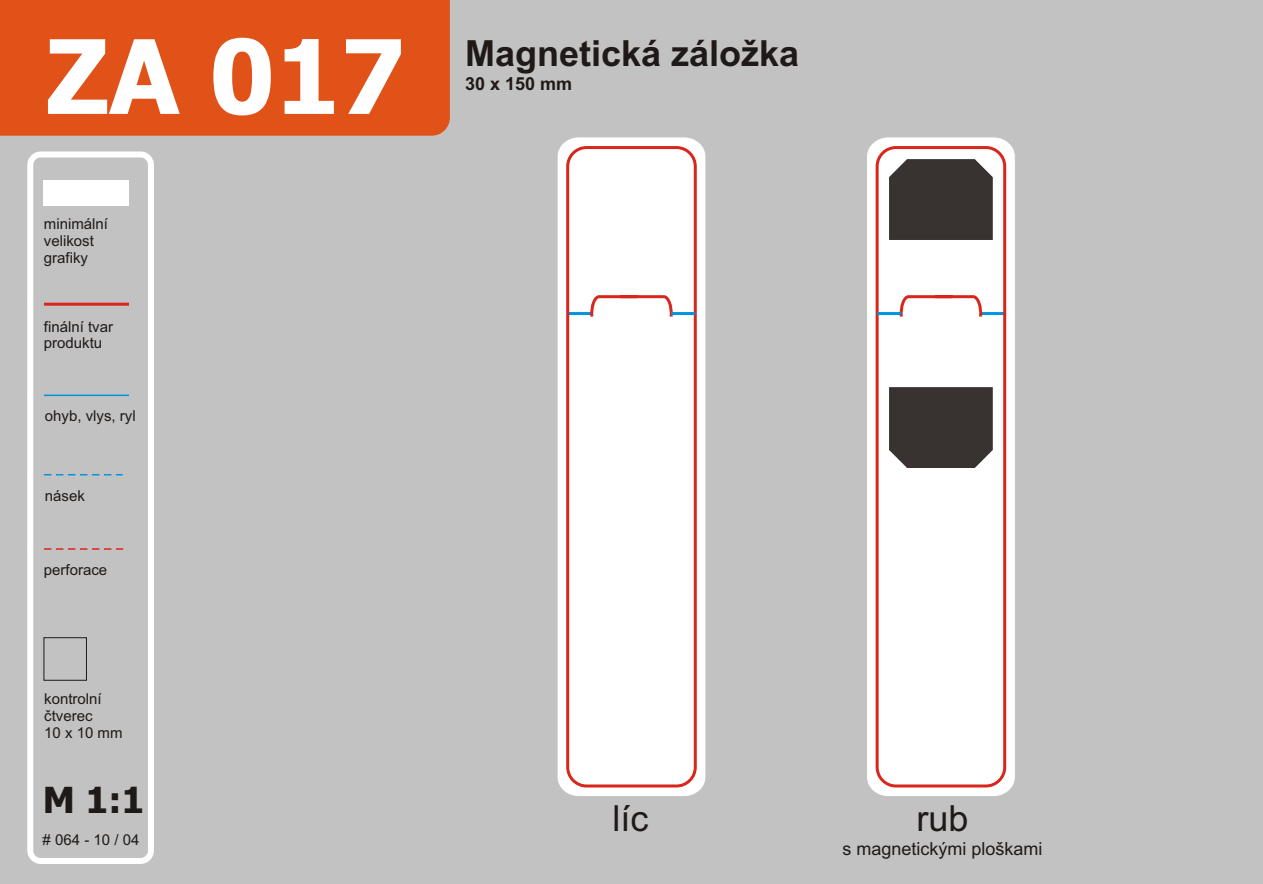
<style>
.page{position:relative;width:1263px;height:884px;background:#fff}
.page>*{position:absolute;margin:0;border:0;box-sizing:border-box;transform-origin:0 0}
.t1{font:700 102.6px "Tahoma";color:#fff}
.t2{font:700 36px "Arial";color:#1f1a17}
.t3{font:36px "Arial";color:#1f1a17}
.t4{font:700 36px "Tahoma";color:#1f1a17}
.t5{font:18px "Arial";color:#1f1a17}
.t6{font:700 18px "Arial";color:#1f1a17}
.t7{font:15px/16.8px "Arial";color:#1f1a17}
</style>
<div class="page">
<div style="left:0;top:0;width:1263px;height:883px;background:#c2c2c2"></div>
<div style="left:0;top:0;width:450px;height:136px;background:#e05217"></div>
<div style="left:44px;top:181px;width:85px;height:25px;background:#fff"></div>
<hr style="left:44px;top:302px;width:85px;height:3px;background:#d9261c">
<div style="left:27px;top:151px;width:127px;height:712px;border:6px solid #fff;border-radius:10px"></div>
<div style="left:44px;top:637px;width:43px;height:43px;border:1px solid #1f1a17"></div>
<hr style="left:44px;top:394px;width:85px;height:2px;background:#0094de">
<svg style="left:44px;top:474px;width:79px;height:1px"></svg>
<svg style="left:44px;top:548px;width:79px;height:1px"></svg>
<svg style="left:556px;top:136px;width:151px;height:661px"></svg>
<hr style="left:568px;top:312px;width:24px;height:3px;background:#0094de">
<svg style="left:589px;top:293px;width:85px;height:26px"></svg>
<div style="left:566px;top:146px;width:131px;height:641px;border:3px solid #d9261c;border-radius:19px"></div>
<hr style="left:671px;top:312px;width:24px;height:3px;background:#0094de">
<svg style="left:866px;top:136px;width:150px;height:661px"></svg>
<hr style="left:981px;top:312px;width:24px;height:3px;background:#0094de">
<svg style="left:898px;top:293px;width:85px;height:26px"></svg>
<div style="left:876px;top:146px;width:130px;height:641px;border:3px solid #d9261c;border-radius:19px"></div>
<hr style="left:877px;top:312px;width:24px;height:3px;background:#0094de">
<div style="left:889px;top:159px;width:104px;height:81px;background:#383330"></div>
<div style="left:889px;top:387px;width:104px;height:81px;background:#383330"></div>
<h1 class="t1" style="left:45px;top:35px;width:362px">ZA 017</h1>
<p class="t7" style="left:44px;top:217px;width:66px">minimální velikost grafiky</p>
<p class="t7" style="left:44px;top:319px;width:71px">finální tvar produktu</p>
<p class="t7" style="left:45px;top:408px;width:92px">ohyb, vlys, ryl</p>
<p class="t7" style="left:45px;top:488px;width:42px">násek</p>
<p class="t7" style="left:44px;top:562px;width:65px">perforace</p>
<p class="t7" style="left:44px;top:691px;width:80px">kontrolní čtverec<br>10 x 10 mm</p>
<h2 class="t4" style="left:43px;top:785px;width:103px">M 1:1</h2>
<p class="t7" style="left:43px;top:832px;width:98px"># 064 - 10 / 04</p>
<h2 class="t2" style="left:465px;top:40px;width:336px">Magnetická záložka</h2>
<p class="t6" style="left:465px;top:77px;width:109px">30 x 150 mm</p>
<h2 class="t3" style="left:612px;top:804px;width:37px">líc</h2>
<h2 class="t3" style="left:916px;top:804px;width:54px">rub</h2>
<p class="t5" style="left:842px;top:841px;width:202px">s magnetickými ploškami</p>
</div>
